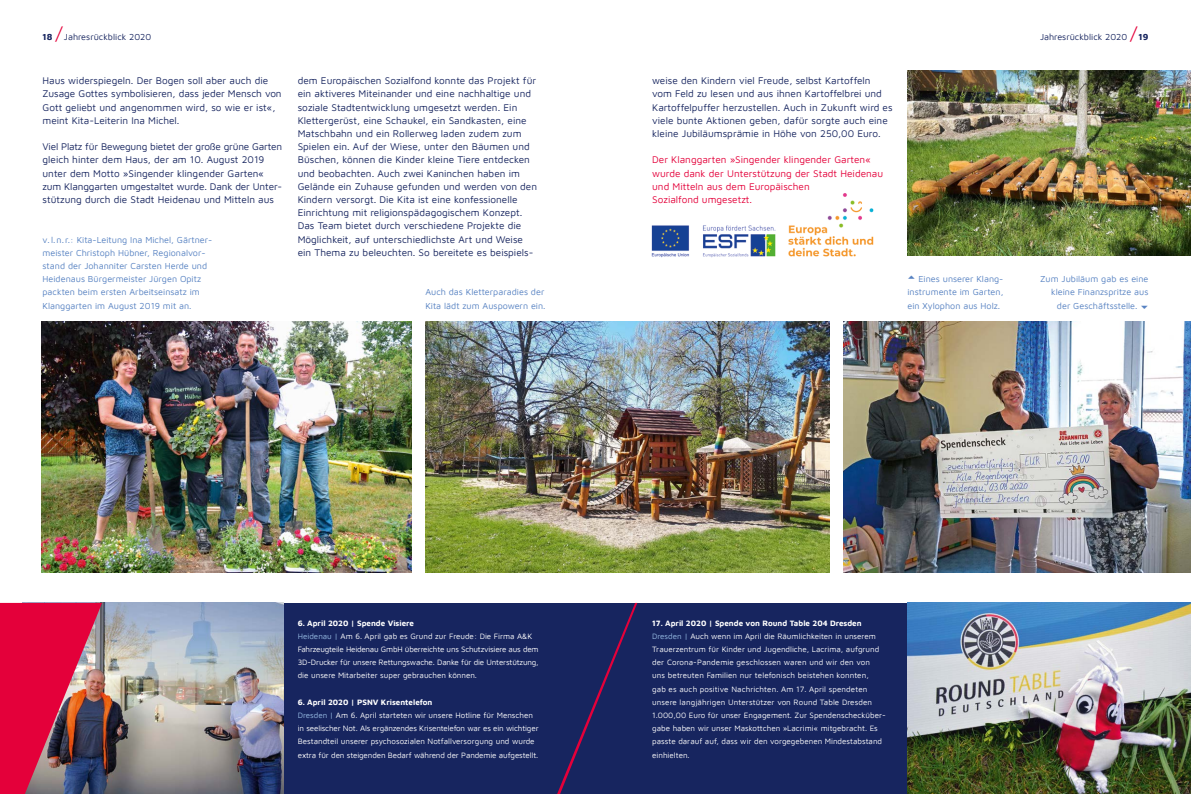
<style>
.page{position:relative;width:1191px;height:794px;background:#fff}
.page>*{position:absolute;margin:0;border:0;box-sizing:border-box;transform-origin:0 0}
.t1{font:10px/13.2px "Maven Pro";color:#17255f}
.t2{font:10px/13.2px "Maven Pro";color:#e4003a}
.t3{font:9px/13.2px "Maven Pro";color:#5782c2}
.t4{font:9px "Maven Pro";color:#17255f}
.t5{font:8px/13.2px "Maven Pro";color:#fff}
.t6{font:8px/13.2px "Maven Pro";letter-spacing:-.02em;color:#fff}
.s1{font-size:18px;color:#e4003a}
.s2{color:#97bce4}
</style>
<div class="page">
<div style="left:0;top:603px;width:1191px;height:191px;background:#17255f"></div>
<img style="left:102px;top:603px;width:181px;height:191px">
<img style="left:0;top:603px;width:102px;height:191px">
<img style="left:907px;top:603px;width:284px;height:191px">
<img style="left:651px;top:193px;width:223px;height:65px">
<img style="left:42px;top:322px;width:369px;height:250px">
<img style="left:425px;top:322px;width:404px;height:250px">
<img style="left:843px;top:322px;width:348px;height:250px">
<img style="left:907px;top:71px;width:284px;height:185px">
<svg style="left:557px;top:603px;width:80px;height:191px"></svg>
<p class="t4" style="left:43px;top:30px;width:110px">18 <span class="s1">/</span> Jahresrückblick 2020</p>
<p class="t4" style="left:1040px;top:30px;width:110px">Jahresrückblick 2020 <span class="s1">/</span> 19</p>
<p class="t1" style="left:43px;top:73px;width:241px">Haus widerspiegeln. Der Bogen soll aber auch die Zusage Gottes symbolisieren, dass jeder Mensch von Gott geliebt und angenommen wird, so wie er ist«, meint Kita-Leiterin Ina Michel.</p>
<p class="t1" style="left:43px;top:139px;width:241px">Viel Platz für Bewegung bietet der große grüne Garten gleich hinter dem Haus, der am 10. August 2019 unter dem Motto »Singender klingender Garten« zum Klanggarten umgestaltet wurde. Dank der Unter&shy;stützung durch die Stadt Heidenau und Mitteln aus</p>
<p class="t3" style="left:43px;top:232px;width:171px">v.l.n.r.: Kita-Leitung Ina Michel, Gärtner&shy;meister Christoph Hübner, Regionalvor&shy;stand der Johanniter Carsten Herde und Heidenaus Bürgermeister Jürgen Opitz packten beim ersten Arbeitseinsatz im Klanggarten im August 2019 mit an.</p>
<p class="t1" style="left:298px;top:73px;width:241px">dem Europäischen Sozialfond konnte das Projekt für ein aktiveres Miteinander und eine nachhaltige und soziale Stadtentwicklung umgesetzt werden. Ein Klettergerüst, eine Schaukel, ein Sandkasten, eine Matschbahn und ein Rollerweg laden zudem zum Spielen ein. Auf der Wiese, unter den Bäumen und Büschen, können die Kinder kleine Tiere entdecken und beobachten. Auch zwei Kaninchen haben im Gelände ein Zuhause gefunden und werden von den Kindern versorgt. Die Kita ist eine konfessionelle Einrichtung mit religionspädagogischem Konzept.<br>Das Team bietet durch verschiedene Projekte die Möglichkeit, auf unterschiedlichste Art und Weise ein Thema zu beleuchten. So bereitete es beispiels-</p>
<p class="t3" style="left:425px;top:285px;width:122px">Auch das Kletterparadies der<br>Kita lädt zum Auspowern ein.</p>
<p class="t1" style="left:652px;top:73px;width:242px">weise den Kindern viel Freude, selbst Kartoffeln vom Feld zu lesen und aus ihnen Kartoffelbrei und Kartoffelpuffer herzustellen. Auch in Zukunft wird es viele bunte Aktionen geben, dafür sorgte auch eine kleine Jubiläumsprämie in Höhe von 250,00 Euro.</p>
<p class="t2" style="left:652px;top:153px;width:232px">Der Klanggarten »Singender klingender Garten« wurde dank der Unterstützung der Stadt Heidenau und Mitteln aus dem Europäischen<br>Sozialfond umgesetzt.</p>
<p class="t3" style="left:907px;top:272px;width:97px;text-indent:11px">Eines unserer Klang&shy;instrumente im Garten, ein Xylophon aus Holz.</p>
<p class="t3" style="left:1040px;top:272px;width:110px">Zum Jubiläum gab es eine</p>
<p class="t3" style="left:1051px;top:285px;width:99px">kleine Finanzspritze aus</p>
<p class="t3" style="left:1057px;top:298px;width:82px">der Geschäftsstelle.</p>
<p class="t6" style="left:298px;top:615px;width:242px">6. April 2020 | Spende Visiere<br><span class="s2">Heidenau |</span> Am 6. April gab es Grund zur Freude: Die Firma A&amp;K Fahrzeugteile Heidenau GmbH überreichte uns Schutzvisiere aus dem 3D-Drucker für unsere Rettungswache. Danke für die Unterstützung, die unsere Mitarbeiter super gebrauchen können.</p>
<p class="t5" style="left:298px;top:695px;width:242px">6. April 2020 | PSNV Krisentelefon<br><span class="s2">Dresden |</span> Am 6. April starteten wir unsere Hotline für Menschen in seelischer Not. Als ergänzendes Krisentelefon war es ein wichtiger Bestandteil unserer psychosozialen Notfallversorgung und wurde extra für den steigenden Bedarf während der Pandemie aufgestellt.</p>
<p class="t5" style="left:652px;top:615px;width:235px">17. April 2020 | Spende von Round Table 204 Dresden <span class="s2">Dresden |</span> Auch wenn im April die Räumlichkeiten in unserem Trauerzentrum für Kinder und Jugendliche, Lacrima, aufgrund der Corona-Pandemie geschlossen waren und wir den von<br>uns betreuten Familien nur telefonisch beistehen konnten,<br>gab es auch positive Nachrichten. Am 17. April spendeten unsere langjährigen Unterstützer von Round Table Dresden 1.000,00 Euro für unser Engagement. Zur Spendenschecküber&shy;gabe haben wir unser Maskottchen »Lacrimi« mitgebracht. Es passte darauf auf, dass wir den vorgegebenen Mindestabstand einhielten.</p>
</div>
